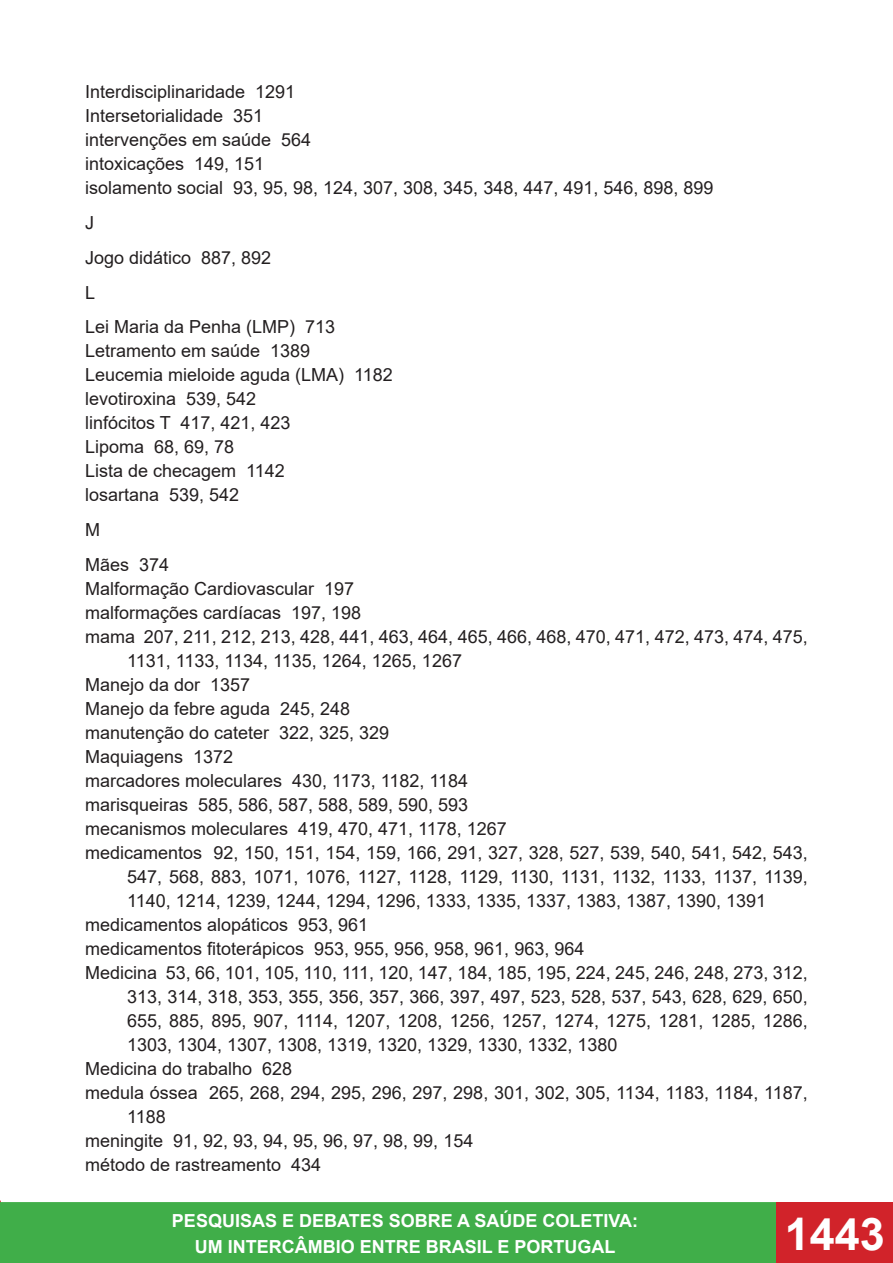
<style>
.page{position:relative;width:893px;height:1263px;background:#fff}
.page>*{position:absolute;margin:0;border:0;box-sizing:border-box;transform-origin:0 0}
.t1{font:700 45px "Arial";color:#fff}
.t2{font:18px/24px "Arial";color:#231f20}
.t3{font:700 18px/26.5px "Arial";color:#fff;text-align:center}
</style>
<div class="page">
<div style="left:0;top:1202px;width:776px;height:61px;background:#40ae49"></div>
<div style="left:776px;top:1202px;width:117px;height:61px;background:#d1232a"></div>
<p class="t2" style="left:85px;top:80px;width:212px">Interdisciplinaridade 1291</p>
<p class="t2" style="left:85px;top:104px;width:180px">Intersetorialidade 351</p>
<p class="t2" style="left:85px;top:128px;width:228px">intervenções em saúde 564</p>
<p class="t2" style="left:85px;top:152px;width:181px">intoxicações 149, 151</p>
<p class="t2" style="left:85px;top:176px;width:630px">isolamento social 93, 95, 98, 124, 307, 308, 345, 348, 447, 491, 546, 898, 899</p>
<p class="t2" style="left:85px;top:211px;width:10px">J</p>
<p class="t2" style="left:85px;top:245px;width:188px">Jogo didático 887, 892</p>
<p class="t2" style="left:85px;top:280px;width:12px">L</p>
<p class="t2" style="left:85px;top:315px;width:252px">Lei Maria da Penha (LMP) 713</p>
<p class="t2" style="left:85px;top:339px;width:227px">Letramento em saúde 1389</p>
<p class="t2" style="left:85px;top:363px;width:309px">Leucemia mieloide aguda (LMA) 1182</p>
<p class="t2" style="left:85px;top:387px;width:173px">levotiroxina 539, 542</p>
<p class="t2" style="left:85px;top:411px;width:207px">linfócitos T 417, 421, 423</p>
<p class="t2" style="left:85px;top:435px;width:151px">Lipoma 68, 69, 78</p>
<p class="t2" style="left:85px;top:459px;width:201px">Lista de checagem 1142</p>
<p class="t2" style="left:85px;top:483px;width:156px">losartana 539, 542</p>
<p class="t2" style="left:85px;top:518px;width:16px">M</p>
<p class="t2" style="left:85px;top:553px;width:86px">Mães 374</p>
<p class="t2" style="left:85px;top:577px;width:271px">Malformação Cardiovascular 197</p>
<p class="t2" style="left:85px;top:601px;width:278px">malformações cardíacas 197, 198</p>
<p class="t2" style="left:127px;top:625px;width:682px;text-indent:-42px">mama 207, 211, 212, 213, 428, 441, 463, 464, 465, 466, 468, 470, 471, 472, 473, 474, 475,<br>1131, 1133, 1134, 1135, 1264, 1265, 1267</p>
<p class="t2" style="left:85px;top:673px;width:167px">Manejo da dor 1357</p>
<p class="t2" style="left:85px;top:697px;width:267px">Manejo da febre aguda 245, 248</p>
<p class="t2" style="left:85px;top:721px;width:306px">manutenção do cateter 322, 325, 329</p>
<p class="t2" style="left:85px;top:745px;width:150px">Maquiagens 1372</p>
<p class="t2" style="left:85px;top:769px;width:385px">marcadores moleculares 430, 1173, 1182, 1184</p>
<p class="t2" style="left:85px;top:793px;width:385px">marisqueiras 585, 586, 587, 588, 589, 590, 593</p>
<p class="t2" style="left:85px;top:817px;width:423px">mecanismos moleculares 419, 470, 471, 1178, 1267</p>
<p class="t2" style="left:127px;top:841px;width:682px;text-align:justify;text-indent:-42px">medicamentos 92, 150, 151, 154, 159, 166, 291, 327, 328, 527, 539, 540, 541, 542, 543, 547, 568, 883, 1071, 1076, 1127, 1128, 1129, 1130, 1131, 1132, 1133, 1137, 1139, 1140, 1214, 1239, 1244, 1294, 1296, 1333, 1335, 1337, 1383, 1387, 1390, 1391</p>
<p class="t2" style="left:85px;top:913px;width:285px">medicamentos alopáticos 953, 961</p>
<p class="t2" style="left:85px;top:937px;width:501px">medicamentos fitoterápicos 953, 955, 956, 958, 961, 963, 964</p>
<p class="t2" style="left:127px;top:961px;width:682px;text-align:justify;text-indent:-42px">Medicina 53, 66, 101, 105, 110, 111, 120, 147, 184, 185, 195, 224, 245, 246, 248, 273, 312, 313, 314, 318, 353, 355, 356, 357, 366, 397, 497, 523, 528, 537, 543, 628, 629, 650, 655, 885, 895, 907, 1114, 1207, 1208, 1256, 1257, 1274, 1275, 1281, 1285, 1286, 1303, 1304, 1307, 1308, 1319, 1320, 1329, 1330, 1332, 1380</p>
<p class="t2" style="left:85px;top:1057px;width:209px">Medicina do trabalho 628</p>
<p class="t2" style="left:127px;top:1081px;width:682px;text-indent:-42px">medula óssea 265, 268, 294, 295, 296, 297, 298, 301, 302, 305, 1134, 1183, 1184, 1187,<br>1188</p>
<p class="t2" style="left:85px;top:1129px;width:390px">meningite 91, 92, 93, 94, 95, 96, 97, 98, 99, 154</p>
<p class="t2" style="left:85px;top:1153px;width:238px">método de rastreamento 434</p>
<p class="t3" style="left:172px;top:1207px;width:468px">PESQUISAS E DEBATES SOBRE A SAÚDE COLETIVA:<br>UM INTERCÂMBIO ENTRE BRASIL E PORTUGAL</p>
<h1 class="t1" style="left:785px;top:1202px;width:102px">1443</h1>
</div>
